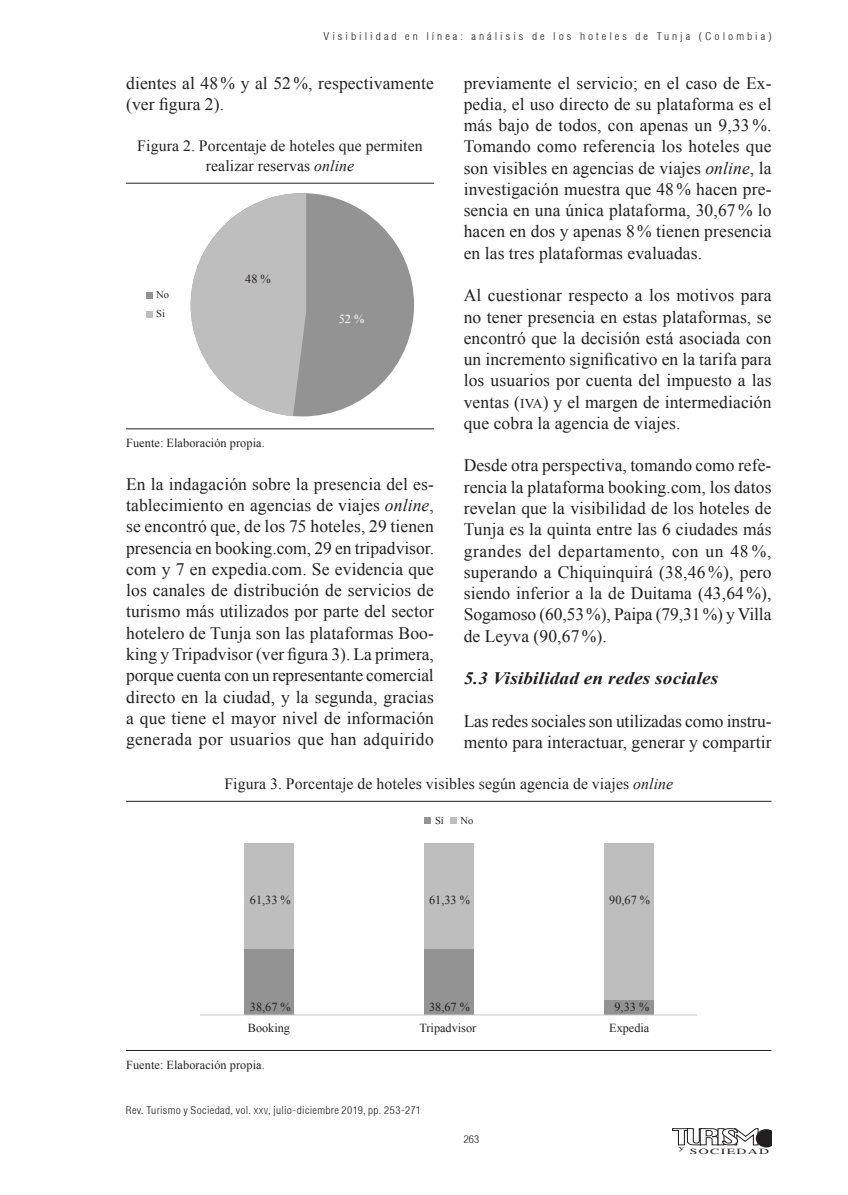
<style>
.page{position:relative;width:848px;height:1195px;background:#fff}
.page>*{position:absolute;margin:0;border:0;box-sizing:border-box;transform-origin:0 0}
.t1{font:17.5px/21.2px "Times New Roman";letter-spacing:.01em;color:#231f20;text-align:justify}
.t2{font:italic 700 17.5px "Times New Roman";letter-spacing:.01em;color:#231f20;scale:1.1 1}
.t3{font:15.75px/19.9px "Times New Roman";letter-spacing:.01em;color:#231f20;text-align:center}
.t4{font:12.25px "Times New Roman";letter-spacing:.01em;color:#231f20}
.t5{font:12.25px "Times New Roman";color:#fff}
.t6{font:300 condensed 10.5px "Helvetica";letter-spacing:.26em;color:#231f20;scale:1.1 1}
.t7{font:300 condensed 10.5px "Helvetica";letter-spacing:.025em;color:#231f20;scale:1.1 1}
.t8{font:10.5px/18.9px "Times New Roman";color:#231f20}
.t9{font:8.05px "Times";letter-spacing:.1em;color:#231f20;scale:1.73 1}
.t10{font:6.48px "Times";color:#231f20;scale:1.73 1}
.s1{font-style:italic}
.s2{font-size:13.47px}
.s3{font-size:8.05px}
</style>
<div class="page">
<svg style="left:672px;top:1128px;width:99px;height:19px"></svg>
<hr style="left:126px;top:183px;width:308px;height:1px;background:#231f20">
<hr style="left:126px;top:428px;width:308px;height:1px;background:#231f20">
<div style="left:191px;top:193px;width:223px;height:223px;background:#939393;border-radius:50%"></div>
<svg style="left:191px;top:193px;width:115px;height:223px"></svg>
<svg style="left:146px;top:292px;width:6px;height:6px"></svg>
<svg style="left:146px;top:311px;width:6px;height:6px"></svg>
<hr style="left:126px;top:801px;width:645px;height:1px;background:#231f20">
<hr style="left:126px;top:1050px;width:645px;height:1px;background:#231f20">
<div style="left:244px;top:843px;width:50px;height:106px;background:#bfbebe"></div>
<div style="left:244px;top:949px;width:50px;height:66px;background:#939393"></div>
<div style="left:424px;top:843px;width:49px;height:106px;background:#bfbebe"></div>
<div style="left:424px;top:949px;width:49px;height:66px;background:#939393"></div>
<div style="left:604px;top:843px;width:50px;height:157px;background:#bfbebe"></div>
<div style="left:604px;top:1000px;width:50px;height:15px;background:#939393"></div>
<hr style="left:200px;top:1014px;width:497px;height:1px;background:#c7c8ca">
<div style="left:450px;top:817px;width:6px;height:7px;background:#bfbebe"></div>
<div style="left:424px;top:817px;width:7px;height:7px;background:#939393"></div>
<p class="t6" style="left:323px;top:29px;width:408px">Visibilidad en línea: análisis de los hoteles de Tunja (Colombia)</p>
<p class="t1" style="left:463px;top:72px;width:309px">previamente el servicio; en el caso de Ex&shy;pedia, el uso directo de su plataforma es el más bajo de todos, con apenas un 9,33 %.<br>Tomando como referencia los hoteles que son visibles en agencias de viajes <span class="s1">online</span>, la investigación muestra que 48 % hacen pre&shy;sencia en una única plataforma, 30,67 % lo hacen en dos y apenas 8 % tienen presencia en las tres plataformas evaluadas.</p>
<p class="t1" style="left:463px;top:284px;width:309px">Al cuestionar respecto a los motivos para no tener presencia en estas plataformas, se encontró que la decisión está asociada con un incremento significativo en la tarifa para los usuarios por cuenta del impuesto a las ventas (<span class="s2">iva</span>) y el margen de intermediación que cobra la agencia de viajes.</p>
<p class="t1" style="left:463px;top:455px;width:309px">Desde otra perspectiva, tomando como refe&shy;rencia la plataforma booking.com, los datos revelan que la visibilidad de los hoteles de Tunja es la quinta entre las 6 ciudades más grandes del departamento, con un 48 %, superando a Chiquinquirá (38,46 %), pero siendo inferior a la de Duitama (43,64%), Sogamoso (60,53%), Paipa (79,31%) y Villa de Leyva (90,67 %).</p>
<p class="t2" style="left:463px;top:666px;width:233px">5.3 Visibilidad en redes sociales</p>
<p class="t1" style="left:463px;top:710px;width:309px">Las redes sociales son utilizadas como instru&shy;mento para interactuar, generar y compartir</p>
<p class="t3" style="left:224px;top:773px;width:450px">Figura 3. Porcentaje de hoteles visibles según agencia de viajes <span class="s1">online</span></p>
<p class="t8" style="left:435px;top:810px;width:10px">Sí</p>
<p class="t8" style="left:460px;top:811px;width:14px">No</p>
<p class="t1" style="left:126px;top:72px;width:309px">dientes al 48 % y al 52 %, respectivamente (ver figura 2).</p>
<p class="t3" style="left:137px;top:136px;width:287px">Figura 2. Porcentaje de hoteles que permiten realizar reservas <span class="s1">online</span></p>
<p class="t4" style="left:245px;top:271px;width:27px">48 %</p>
<p class="t8" style="left:156px;top:285px;width:14px">No<br>Si</p>
<p class="t5" style="left:338px;top:311px;width:27px">52 %</p>
<p class="t4" style="left:126px;top:435px;width:140px">Fuente: Elaboración propia.</p>
<p class="t1" style="left:126px;top:473px;width:309px">En la indagación sobre la presencia del es&shy;tablecimiento en agencias de viajes <span class="s1">online</span>, se encontró que, de los 75 hoteles, 29 tienen presencia en booking.com, 29 en tripadvisor. com y 7 en expedia.com. Se evidencia que los canales de distribución de servicios de turismo más utilizados por parte del sector hotelero de Tunja son las plataformas Boo&shy;king y Tripadvisor (ver figura 3). La primera, porque cuenta con un representante comercial directo en la ciudad, y la segunda, gracias a que tiene el mayor nivel de información generada por usuarios que han adquirido</p>
<p class="t4" style="left:250px;top:891px;width:42px">61,33 %</p>
<p class="t4" style="left:429px;top:891px;width:42px">61,33 %</p>
<p class="t4" style="left:609px;top:891px;width:42px">90,67 %</p>
<p class="t4" style="left:250px;top:998px;width:42px">38,67 %</p>
<p class="t4" style="left:429px;top:998px;width:42px">38,67 %</p>
<p class="t4" style="left:614px;top:998px;width:36px">9,33 %</p>
<p class="t4" style="left:248px;top:1019px;width:44px">Booking</p>
<p class="t4" style="left:419px;top:1019px;width:58px">Tripadvisor</p>
<p class="t4" style="left:609px;top:1019px;width:42px">Expedia</p>
<p class="t4" style="left:126px;top:1056px;width:140px">Fuente: Elaboración propia.</p>
<p class="t7" style="left:126px;top:1103px;width:270px">Rev. Turismo y Sociedad, vol. <span class="s3">XXV</span>, julio-diciembre 2019, pp. 253-271</p>
<p class="t6" style="left:463px;top:1132px;width:15px">263</p>
<p class="t10" style="left:678px;top:1142px;width:5px">y</p>
<p class="t9" style="left:689px;top:1144px;width:47px">SOCIEDAD</p>
</div>
